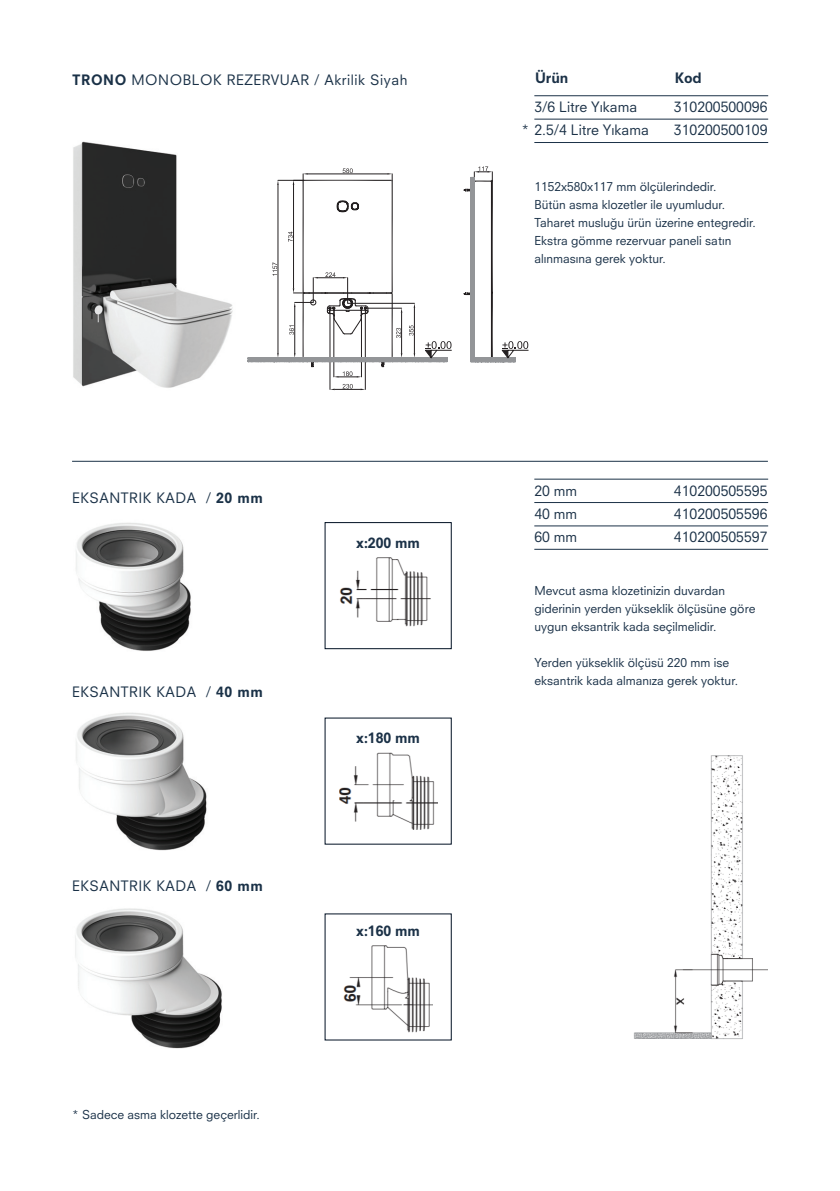
<style>
.page{position:relative;width:840px;height:1191px;background:#fff}
.page>*{position:absolute;margin:0;border:0;box-sizing:border-box;transform-origin:0 0}
.t1{font:14px "Neuzeit STR";letter-spacing:.04em;color:#1a3147}
.t2{font:14px "Neuzeit STR";color:#1b3147}
.t3{font:14px "Neuzeit STR";color:#1b3147}
.t4{font:800 14px "Neuzeit STR";color:#1b3147}
.t5{font:12px/18px "Neuzeit SLT Std";color:#193047}
.t6{font:12px "Neuzeit STR";color:#193047}
.s1{font-weight:800}
.s2{color:#1b3147}
</style>
<div class="page">
<img style="left:73px;top:141px;width:160px;height:247px">
<hr style="left:534px;top:479px;width:233px;height:1px;background:#1b3147">
<hr style="left:534px;top:502px;width:233px;height:1px;background:#1b3147">
<hr style="left:534px;top:525px;width:233px;height:1px;background:#1b3147">
<hr style="left:534px;top:549px;width:233px;height:1px;background:#1b3147">
<hr style="left:329px;top:308px;width:1px;height:81px;background:#231f20">
<hr style="left:365px;top:308px;width:1px;height:81px;background:#231f20">
<svg style="left:330px;top:384px;width:35px;height:6px"></svg>
<svg style="left:272px;top:168px;width:130px;height:209px"></svg>
<svg style="left:472px;top:166px;width:21px;height:11px"></svg>
<svg style="left:248px;top:177px;width:267px;height:185px"></svg>
<svg style="left:425px;top:341px;width:26px;height:17px"></svg>
<svg style="left:502px;top:341px;width:26px;height:17px"></svg>
<hr style="left:72px;top:461px;width:695px;height:1px;background:#1b3147">
<img style="left:76px;top:712px;width:131px;height:139px">
<img style="left:75px;top:908px;width:147px;height:140px">
<img style="left:633px;top:755px;width:134px;height:285px">
<img style="left:76px;top:523px;width:115px;height:128px">
<img style="left:339px;top:752px;width:98px;height:77px">
<img style="left:343px;top:945px;width:89px;height:88px">
<img style="left:340px;top:557px;width:91px;height:70px">
<div style="left:325px;top:522px;width:126px;height:127px;border:1px solid #001023"></div>
<hr style="left:534px;top:95px;width:233px;height:1px;background:#1b3147">
<hr style="left:534px;top:119px;width:233px;height:1px;background:#1b3147">
<hr style="left:534px;top:142px;width:233px;height:1px;background:#1b3147">
<p class="t1" style="left:72px;top:71px;width:337px"><span class="s1">TRONO</span> MONOBLOK REZERVUAR / Akrilik Siyah</p>
<p class="t4" style="left:534px;top:70px;width:35px">Ürün</p>
<p class="t4" style="left:674px;top:70px;width:29px">Kod</p>
<p class="t3" style="left:534px;top:99px;width:104px">3/6 Litre Yıkama</p>
<p class="t2" style="left:673px;top:99px;width:95px">310200500096</p>
<p class="t3" style="left:521px;top:122px;width:129px">* 2.5/4 Litre Yıkama</p>
<p class="t2" style="left:673px;top:122px;width:95px">310200500109</p>
<p class="t1" style="left:72px;top:489px;width:192px">EKSANTRIK KADA / <span class="s1">20 mm</span></p>
<p class="t1" style="left:72px;top:683px;width:192px">EKSANTRIK KADA / <span class="s1">40 mm</span></p>
<p class="t1" style="left:72px;top:876px;width:192px">EKSANTRIK KADA / <span class="s1">60 mm</span></p>
<p class="t6" style="left:72px;top:1107px;width:189px"><span class="s2">*</span> Sadece asma klozette geçerlidir.</p>
<p class="t4" style="left:356px;top:534px;width:65px">x:200 mm</p>
<p class="t4" style="left:356px;top:729px;width:65px">x:180 mm</p>
<p class="t4" style="left:356px;top:922px;width:65px">x:160 mm</p>
<p class="t5" style="left:534px;top:178px;width:184px">1152x580x117 mm ölçülerindedir.</p>
<p class="t5" style="left:534px;top:196px;width:192px">Bütün asma klozetler ile uyumludur.</p>
<p class="t5" style="left:534px;top:214px;width:223px">Taharet musluğu ürün üzerine entegredir.</p>
<p class="t5" style="left:534px;top:232px;width:198px">Ekstra gömme rezervuar paneli satın</p>
<p class="t5" style="left:534px;top:250px;width:133px">alınmasına gerek yoktur.</p>
<p class="t3" style="left:534px;top:482px;width:44px">20 mm</p>
<p class="t2" style="left:673px;top:482px;width:95px">410200505595</p>
<p class="t2" style="left:673px;top:505px;width:95px">410200505596</p>
<p class="t2" style="left:673px;top:528px;width:95px">410200505597</p>
<p class="t3" style="left:534px;top:505px;width:44px">40 mm</p>
<p class="t3" style="left:534px;top:528px;width:44px">60 mm</p>
<p class="t5" style="left:534px;top:581px;width:222px">Mevcut asma klozetinizin duvardan giderinin yerden yükseklik ölçüsüne göre uygun eksantrik kada seçilmelidir.</p>
<p class="t5" style="left:534px;top:653px;width:205px">Yerden yükseklik ölçüsü 220 mm ise eksantrik kada almanıza gerek yoktur.</p>
</div>
